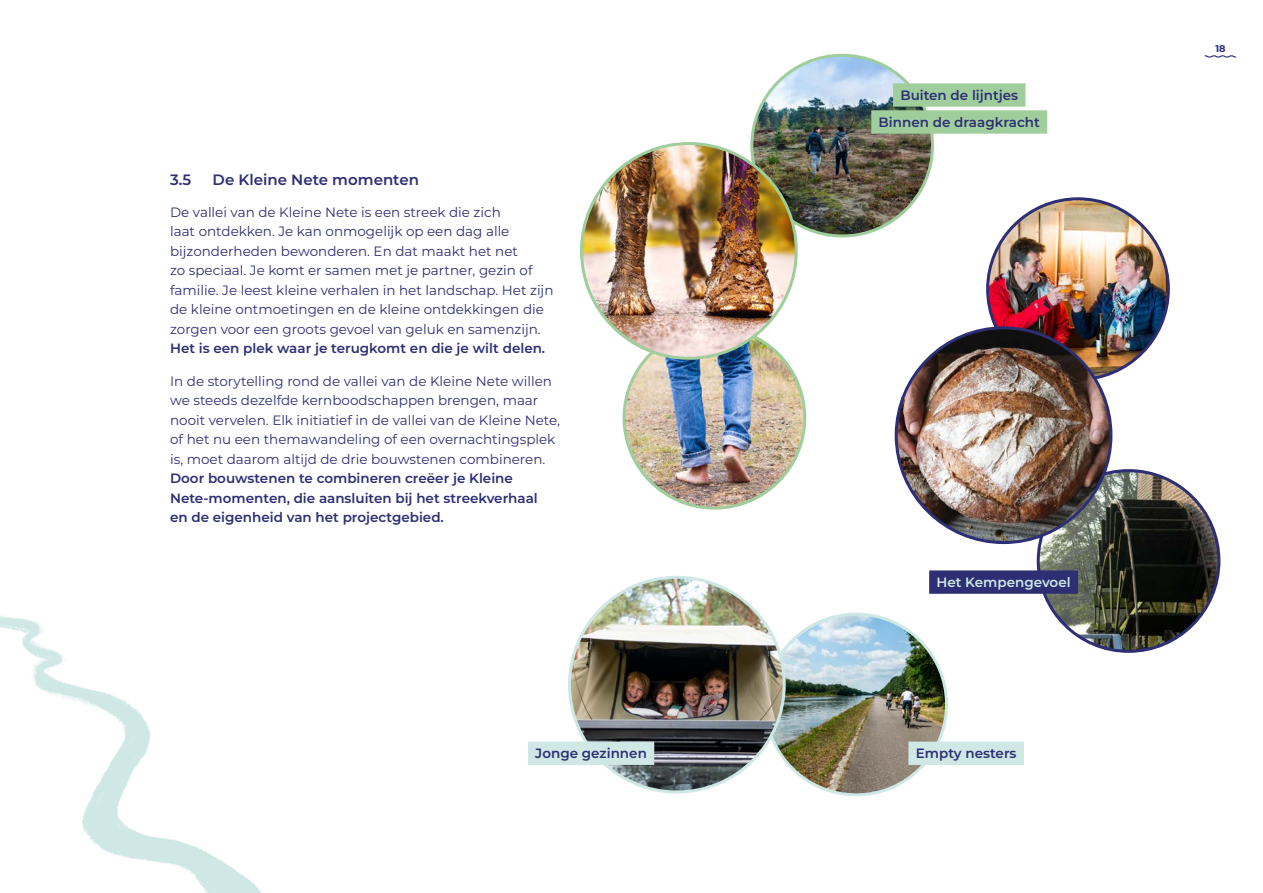
<style>
.page{position:relative;width:1263px;height:893px;background:#fff}
.page>*{position:absolute;margin:0;border:0;box-sizing:border-box;transform-origin:0 0}
.t1{font:600 15px "Montserrat";color:#2d2e73}
.t2{font:13.5px/19.5px "Montserrat";color:#2d2e73}
.t3{font:600 13.5px/19.5px "Montserrat";color:#2d2e73;text-align:center}
.t4{font:600 13.5px "Montserrat";color:#cfe8e5}
.t5{font:700 9.75px "Montserrat";color:#2d2e73}
</style>
<div class="page">
<img style="left:988px;top:199px;width:180px;height:180px;border-radius:90px">
<img style="left:1038px;top:471px;width:181px;height:179px">
<img style="left:752px;top:55px;width:180px;height:181px;border-radius:90px">
<img style="left:624px;top:327px;width:181px;height:181px;border-radius:90px">
<img style="left:896px;top:328px;width:215px;height:215px;border-radius:107px">
<img style="left:581px;top:144px;width:215px;height:214px;border-radius:107px">
<img style="left:766px;top:614px;width:180px;height:181px;border-radius:90px">
<div style="left:893px;top:83px;width:132px;height:24px;background:#9fce9c"></div>
<div style="left:871px;top:110px;width:176px;height:24px;background:#9fce9c"></div>
<div style="left:929px;top:570px;width:149px;height:24px;background:#2d2e73"></div>
<div style="left:908px;top:742px;width:116px;height:23px;background:#cfe8e5"></div>
<svg style="left:1204px;top:55px;width:32px;height:3px"></svg>
<img style="left:0;top:575px;width:821px;height:318px">
<p class="t1" style="left:170px;top:169px;width:23px">3.5</p>
<p class="t1" style="left:213px;top:169px;width:208px">De Kleine Nete momenten</p>
<p class="t2" style="left:170px;top:202px;width:385px">De vallei van de Kleine Nete is een streek die zich<br>laat ontdekken. Je kan onmogelijk op een dag alle bijzonderheden bewonderen. En dat maakt het net<br>zo speciaal. Je komt er samen met je partner, gezin of familie. Je leest kleine verhalen in het landschap. Het zijn de kleine ontmoetingen en de kleine ontdekkingen die zorgen voor een groots gevoel van geluk en samenzijn.</p>
<p class="t3" style="left:170px;top:338px;width:377px">Het is een plek waar je terugkomt en die je wilt delen.</p>
<p class="t2" style="left:170px;top:371px;width:392px">In de storytelling rond de vallei van de Kleine Nete willen we steeds dezelfde kernboodschappen brengen, maar nooit vervelen. Elk initiatief in de vallei van de Kleine Nete, of het nu een themawandeling of een overnachtingsplek is, moet daarom altijd de drie bouwstenen combineren.</p>
<p class="t3" style="left:170px;top:468px;width:369px;text-align:left">Door bouwstenen te combineren creëer je Kleine<br>Nete-momenten, die aansluiten bij het streekverhaal en de eigenheid van het projectgebied.</p>
<p class="t3" style="left:535px;top:743px;width:113px">Jonge gezinnen</p>
<p class="t3" style="left:879px;top:81px;width:163px;line-height:27px">Buiten de lijntjes<br>Binnen de draagkracht</p>
<p class="t5" style="left:1215px;top:41px;width:12px">18</p>
<p class="t4" style="left:936px;top:573px;width:136px">Het Kempengevoel</p>
<p class="t3" style="left:916px;top:743px;width:102px">Empty nesters</p>
</div>
